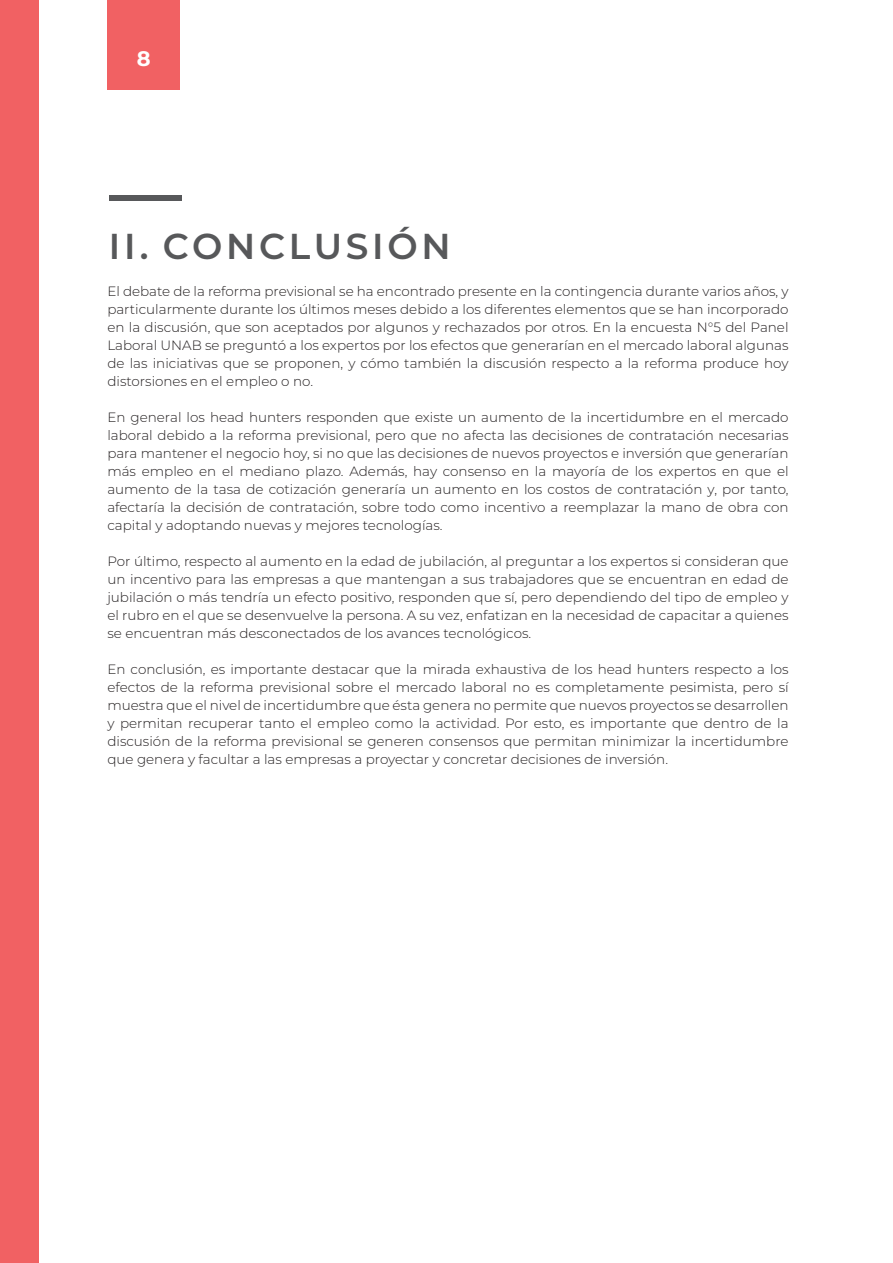
<style>
.page{position:relative;width:893px;height:1263px;background:#fff}
.page>*{position:absolute;margin:0;border:0;box-sizing:border-box;transform-origin:0 0}
.t1{font:600 36px "Montserrat";letter-spacing:.1em;color:#57585a}
.t2{font:700 21px "Montserrat";color:#fff}
.t3{font:300 13.5px/18px "Montserrat";color:#231f20;text-align:justify}
</style>
<div class="page">
<div style="left:107px;top:0;width:73px;height:90px;background:#f16163"></div>
<div style="left:0;top:0;width:38px;height:1263px;background:#f16163"></div>
<div style="left:109px;top:196px;width:73px;height:5px;background:#57585a"></div>
<h2 class="t2" style="left:137px;top:44px;width:15px">8</h2>
<h1 class="t1" style="left:109px;top:221px;width:343px">II. CONCLUSIÓN</h1>
<p class="t3" style="left:107px;top:282px;width:683px">El debate de la reforma previsional se ha encontrado presente en la contingencia durante varios años, y particularmente durante los últimos meses debido a los diferentes elementos que se han incorporado en la discusión, que son aceptados por algunos y rechazados por otros. En la encuesta N°5 del Panel Laboral UNAB se preguntó a los expertos por los efectos que generarían en el mercado laboral algunas de las iniciativas que se proponen, y cómo también la discusión respecto a la reforma produce hoy distorsiones en el empleo o no.</p>
<p class="t3" style="left:107px;top:408px;width:683px">En general los head hunters responden que existe un aumento de la incertidumbre en el mercado laboral debido a la reforma previsional, pero que no afecta las decisiones de contratación necesarias para mantener el negocio hoy, si no que las decisiones de nuevos proyectos e inversión que generarían más empleo en el mediano plazo. Además, hay consenso en la mayoría de los expertos en que el aumento de la tasa de cotización generaría un aumento en los costos de contratación y, por tanto, afectaría la decisión de contratación, sobre todo como incentivo a reemplazar la mano de obra con capital y adoptando nuevas y mejores tecnologías.</p>
<p class="t3" style="left:107px;top:552px;width:683px">Por último, respecto al aumento en la edad de jubilación, al preguntar a los expertos si consideran que un incentivo para las empresas a que mantengan a sus trabajadores que se encuentran en edad de jubilación o más tendría un efecto positivo, responden que sí, pero dependiendo del tipo de empleo y el rubro en el que se desenvuelve la persona. A su vez, enfatizan en la necesidad de capacitar a quienes se encuentran más desconectados de los avances tecnológicos.</p>
<p class="t3" style="left:107px;top:660px;width:683px">En conclusión, es importante destacar que la mirada exhaustiva de los head hunters respecto a los efectos de la reforma previsional sobre el mercado laboral no es completamente pesimista, pero sí muestra que el nivel de incertidumbre que ésta genera no permite que nuevos proyectos se desarrollen y permitan recuperar tanto el empleo como la actividad. Por esto, es importante que dentro de la discusión de la reforma previsional se generen consensos que permitan minimizar la incertidumbre que genera y facultar a las empresas a proyectar y concretar decisiones de inversión.</p>
</div>
